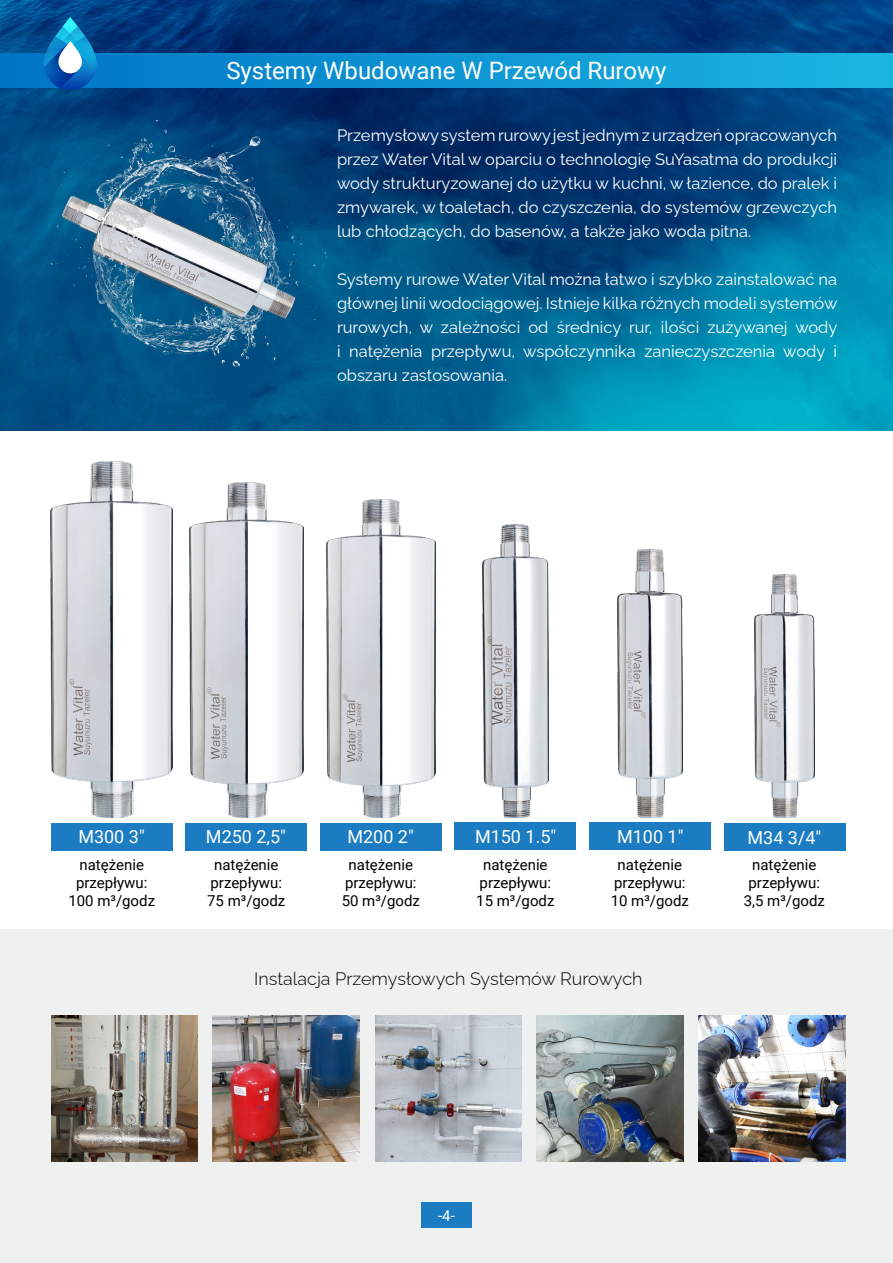
<style>
.page{position:relative;width:893px;height:1263px;background:#fff}
.page>*{position:absolute;margin:0;border:0;box-sizing:border-box;transform-origin:0 0}
.t1{font:24px "Roboto";color:#fff}
.t2{font:18px "Roboto";color:#fff}
.t3{font:300 18px "Raleway";color:#000101}
.t4{font:16.5px/24px "Raleway";color:#fff;text-align:justify}
.t5{font:15px/18px "Roboto";color:#000101;text-align:center}
.t6{font:15px "Roboto";color:#fff}
</style>
<div class="page">
<img style="left:0;top:0;width:893px;height:431px">
<img style="left:47px;top:115px;width:282px;height:253px">
<img style="left:51px;top:461px;width:121px;height:356px">
<img style="left:189px;top:483px;width:114px;height:334px">
<img style="left:326px;top:499px;width:109px;height:318px">
<img style="left:482px;top:525px;width:67px;height:292px">
<img style="left:617px;top:550px;width:66px;height:267px">
<img style="left:755px;top:575px;width:59px;height:242px">
<div style="left:51px;top:823px;width:121px;height:28px;background:#1c7cc1"></div>
<div style="left:186px;top:823px;width:121px;height:28px;background:#1c7cc1"></div>
<div style="left:320px;top:823px;width:121px;height:28px;background:#1c7cc1"></div>
<div style="left:455px;top:822px;width:121px;height:28px;background:#1c7cc1"></div>
<div style="left:589px;top:822px;width:122px;height:28px;background:#1c7cc1"></div>
<div style="left:724px;top:823px;width:121px;height:28px;background:#1c7cc1"></div>
<div style="left:0;top:930px;width:893px;height:333px;background:#eff1f0"></div>
<img style="left:51px;top:1015px;width:147px;height:147px">
<img style="left:213px;top:1015px;width:147px;height:147px">
<img style="left:375px;top:1015px;width:147px;height:147px">
<img style="left:537px;top:1015px;width:146px;height:147px">
<img style="left:698px;top:1015px;width:147px;height:147px">
<div style="left:421px;top:1202px;width:51px;height:26px;background:#1c7cc1"></div>
<div style="left:0;top:54px;width:893px;height:33px;background:linear-gradient(to right,#0074c5,#1cb7e2)"></div>
<svg style="left:43px;top:17px;width:55px;height:73px;background:#277fbb"></svg>
<h1 class="t1" style="left:226px;top:54px;width:442px">Systemy Wbudowane W Przewód Rurowy</h1>
<p class="t4" style="left:337px;top:121px;width:502px">Przemysłowy system rurowy jest jednym z urządzeń opracowanych przez Water Vital w oparciu o technologię SuYasatma do produkcji wody strukturyzowanej do użytku w kuchni, w łazience, do pralek i zmywarek, w toaletach, do czyszczenia, do systemów grzewczych lub chłodzących, do basenów, a także jako woda pitna.</p>
<p class="t4" style="left:337px;top:265px;width:502px">Systemy rurowe Water Vital można łatwo i szybko zainstalować na głównej linii wodociągowej. Istnieje kilka różnych modeli systemów rurowych, w zależności od średnicy rur, ilości zużywanej wody i natężenia przepływu, współczynnika zanieczyszczenia wody i obszaru zastosowania.</p>
<p class="t2" style="left:78px;top:824px;width:68px">M300 3″</p>
<p class="t2" style="left:206px;top:824px;width:82px">M250 2,5″</p>
<p class="t2" style="left:347px;top:824px;width:68px">M200 2″</p>
<p class="t2" style="left:475px;top:824px;width:83px">M150 1.5″</p>
<p class="t2" style="left:748px;top:825px;width:75px">M34 3/4″</p>
<p class="t5" style="left:68px;top:855px;width:88px">natężenie przepływu:<br>100 m³/godz</p>
<p class="t5" style="left:207px;top:855px;width:80px">natężenie przepływu:<br>75 m³/godz</p>
<p class="t5" style="left:342px;top:855px;width:80px">natężenie przepływu:<br>50 m³/godz</p>
<p class="t5" style="left:476px;top:855px;width:80px">natężenie przepływu:<br>15 m³/godz</p>
<p class="t5" style="left:744px;top:855px;width:83px">natężenie przepływu:<br>3,5 m³/godz</p>
<p class="t2" style="left:617px;top:824px;width:68px">M100 1″</p>
<p class="t5" style="left:611px;top:855px;width:80px">natężenie przepływu:<br>10 m³/godz</p>
<p class="t3" style="left:254px;top:965px;width:390px">Instalacja Przemysłowych Systemów Rurowych</p>
<p class="t6" style="left:438px;top:1205px;width:18px">-4-</p>
</div>
